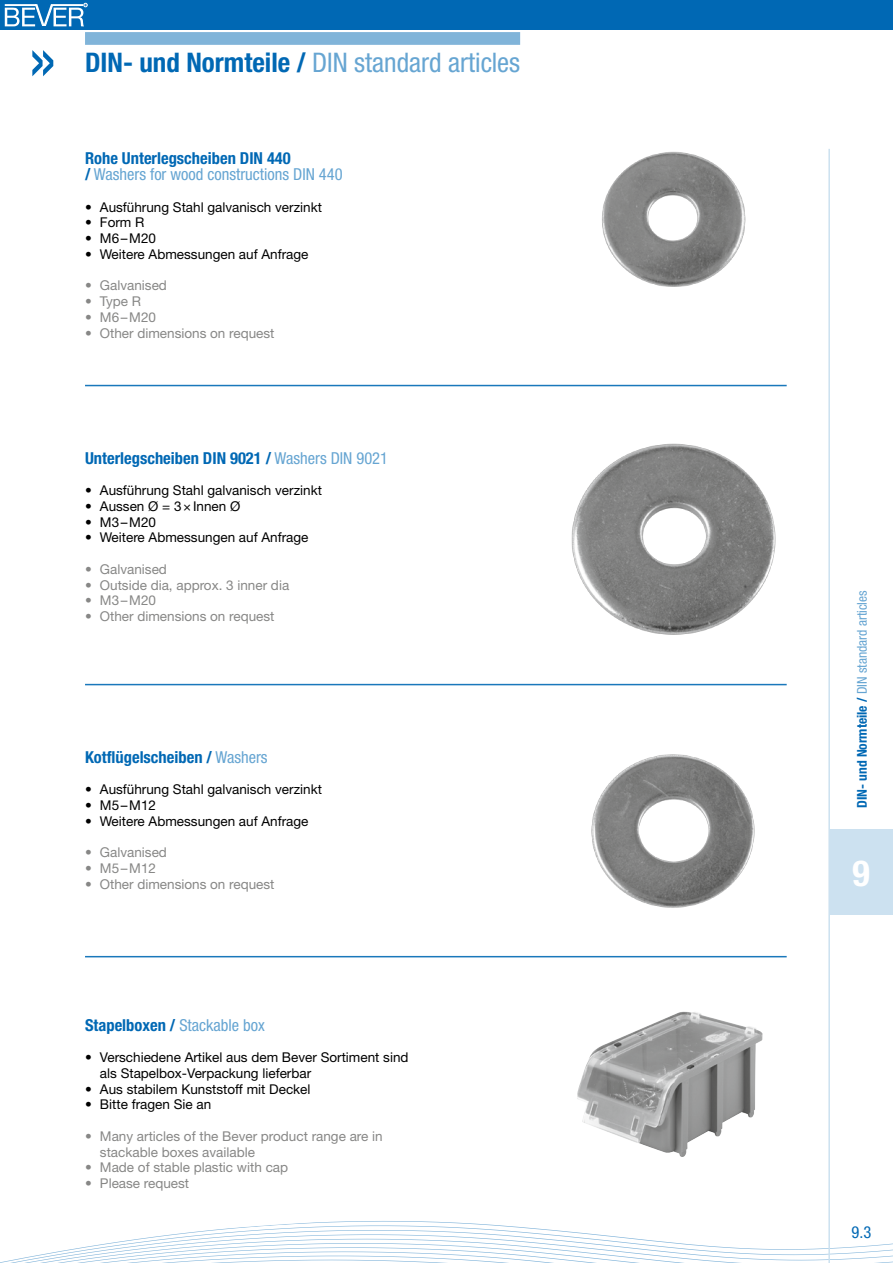
<style>
.page{position:relative;width:893px;height:1263px;background:#fff}
.page>*{position:absolute;margin:0;border:0;box-sizing:border-box;transform-origin:0 0}
.t1{font:condensed 72px "Helvetica Neue";color:#0068b4}
.t2{font:700 condensed 36px "Helvetica Neue";color:#fff}
.t3{font:condensed 27px "Helvetica Neue";color:#66a5d2}
.t4{font:700 condensed 16.5px "Helvetica Neue";color:#0068b4}
.t5{font:condensed 16.5px/15.8px "Helvetica Neue";color:#66a5d2}
.t6{font:condensed 16.5px "Helvetica Neue";color:#0068b4}
.t7{font:13.5px/15.8px "Helvetica Neue";color:#000}
.t8{font:13.5px/15.8px "Helvetica Neue";color:#878786}
.t9{font:condensed 13.5px "Helvetica Neue";color:#66a5d2}
.s1{font-weight:700;color:#0068b4}
.s2{font-weight:400;color:#66a5d2}
</style>
<div class="page">
<div style="left:0;top:0;width:893px;height:30px;background:#0068b4"></div>
<svg style="left:4px;top:2px;width:84px;height:25px"></svg>
<svg style="left:0;top:1221px;width:893px;height:42px"></svg>
<div style="left:85px;top:32px;width:435px;height:13px;background:#80b4d9"></div>
<div style="left:829px;top:829px;width:64px;height:85px;background:#cce1f0"></div>
<hr style="left:828px;top:149px;width:2px;height:1114px;background:#cce1f0">
<img style="left:602px;top:151px;width:144px;height:136px">
<img style="left:571px;top:443px;width:205px;height:192px">
<img style="left:591px;top:754px;width:164px;height:154px">
<img style="left:577px;top:1011px;width:186px;height:146px">
<hr style="left:85px;top:956px;width:702px;height:1px;background:#1a78bb">
<hr style="left:85px;top:684px;width:702px;height:1px;background:#1a78bb">
<hr style="left:85px;top:385px;width:702px;height:1px;background:#1a78bb">
<h1 class="t1" style="left:29px;top:17px;width:30px">»</h1>
<h3 class="t3" style="left:85px;top:47px;width:437px"><span class="s1">DIN- und Normteile /</span> DIN standard articles</h3>
<p class="t5" style="left:85px;top:150px;width:259px"><span class="s1">Rohe Unterlegscheiben DIN 440<br>/</span> Washers for wood constructions DIN 440</p>
<p class="t7" style="left:85px;top:199px;width:238px">• Ausführung Stahl galvanisch verzinkt</p>
<p class="t7" style="left:85px;top:214px;width:61px">• Form R</p>
<p class="t7" style="left:85px;top:230px;width:73px">• M6–M20</p>
<p class="t7" style="left:85px;top:246px;width:225px">• Weitere Abmessungen auf Anfrage</p>
<p class="t8" style="left:85px;top:277px;width:83px">• Galvanised</p>
<p class="t8" style="left:85px;top:293px;width:58px">• Type R</p>
<p class="t8" style="left:85px;top:309px;width:73px">• M6–M20</p>
<p class="t8" style="left:85px;top:325px;width:191px">• Other dimensions on request</p>
<p class="t4" style="left:85px;top:448px;width:305px">Unterlegscheiben DIN 9021 / <span class="s2">Washers DIN 9021</span></p>
<p class="t7" style="left:85px;top:482px;width:238px">• Ausführung Stahl galvanisch verzinkt</p>
<p class="t7" style="left:85px;top:498px;width:157px">• Aussen Ø = 3×Innen Ø</p>
<p class="t7" style="left:85px;top:514px;width:73px">• M3–M20</p>
<p class="t7" style="left:85px;top:529px;width:225px">• Weitere Abmessungen auf Anfrage</p>
<p class="t8" style="left:85px;top:561px;width:83px">• Galvanised</p>
<p class="t8" style="left:85px;top:577px;width:206px">• Outside dia, approx. 3 inner dia</p>
<p class="t8" style="left:85px;top:592px;width:73px">• M3–M20</p>
<p class="t8" style="left:85px;top:608px;width:191px">• Other dimensions on request</p>
<p class="t4" style="left:85px;top:747px;width:184px">Kotflügelscheiben / <span class="s2">Washers</span></p>
<p class="t7" style="left:85px;top:781px;width:238px">• Ausführung Stahl galvanisch verzinkt</p>
<p class="t7" style="left:85px;top:797px;width:73px">• M5–M12</p>
<p class="t7" style="left:85px;top:813px;width:225px">• Weitere Abmessungen auf Anfrage</p>
<p class="t8" style="left:85px;top:844px;width:83px">• Galvanised</p>
<p class="t8" style="left:85px;top:860px;width:73px">• M5–M12</p>
<p class="t8" style="left:85px;top:876px;width:191px">• Other dimensions on request</p>
<p class="t4" style="left:85px;top:1015px;width:181px">Stapelboxen / <span class="s2">Stackable box</span></p>
<p class="t7" style="left:100px;top:1049px;width:310px;text-indent:-15px">• Verschiedene Artikel aus dem Bever Sortiment sind als Stapelbox-Verpackung lieferbar</p>
<p class="t7" style="left:85px;top:1081px;width:227px">• Aus stabilem Kunststoff mit Deckel</p>
<p class="t7" style="left:85px;top:1096px;width:128px">• Bitte fragen Sie an</p>
<p class="t8" style="left:100px;top:1128px;width:284px;text-indent:-15px">• Many articles of the Bever product range are in stackable boxes available</p>
<p class="t8" style="left:85px;top:1159px;width:205px">• Made of stable plastic with cap</p>
<p class="t8" style="left:85px;top:1175px;width:106px">• Please request</p>
<p class="t9" style="left:854px;top:808px;width:219px;rotate:-90deg"><span class="s1">DIN- und Normteile /</span> DIN standard articles</p>
<h2 class="t2" style="left:852px;top:851px;width:19px">9</h2>
<p class="t6" style="left:851px;top:1222px;width:21px">9.3</p>
</div>
